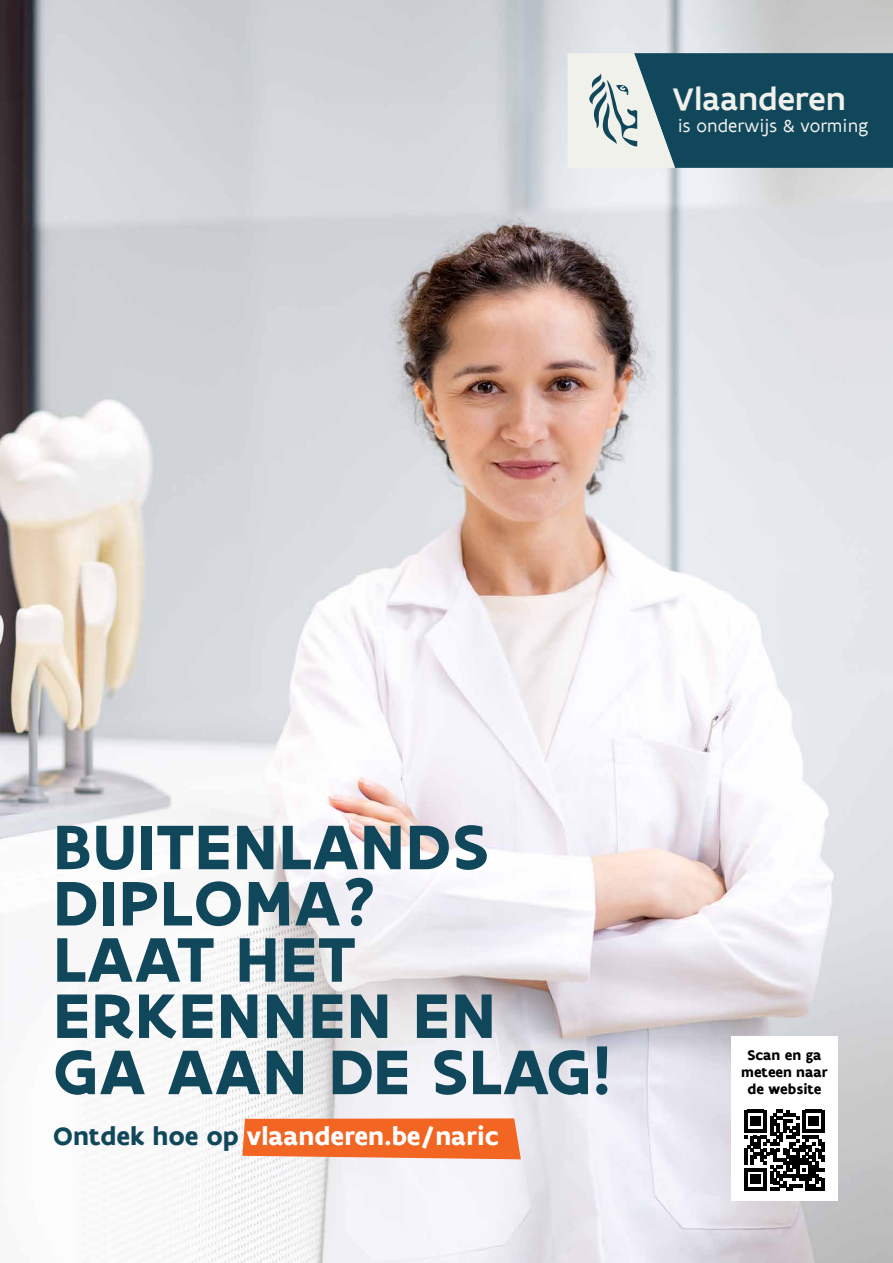
<style>
.page{position:relative;width:893px;height:1263px;background:#fff}
.page>*{position:absolute;margin:0;border:0;box-sizing:border-box;transform-origin:0 0}
.t1{font:700 67.5px/56.2px "Flanders Art Sans";letter-spacing:.015em;color:#10475b}
.t2{font:500 33.6px "Flanders Art Sans";color:#f1f1ec;scale:1.04 1}
.t3{font:700 27px "Flanders Art Sans";color:#fff}
.t4{font:18.67px "Flanders Art Sans";color:#f1f1ec;scale:1.04 1}
.t5{font:700 15px/16.5px "Flanders Art Sans";color:#000;text-align:center}
.s1{color:#10475b}
</style>
<div class="page">
<img style="left:0;top:0;width:893px;height:1263px">
<svg style="left:568px;top:53px;width:325px;height:115px;background:#47707e"></svg>
<div style="left:731px;top:1036px;width:107px;height:165px;background:#fff"></div>
<svg style="left:242px;top:1118px;width:279px;height:41px;background:#f16e30"></svg>
<svg style="left:744px;top:1110px;width:81px;height:81px"></svg>
<p class="t2" style="left:673px;top:78px;width:168px">Vlaanderen</p>
<p class="t4" style="left:678px;top:114px;width:185px">is onderwijs &amp; vorming</p>
<p class="t1" style="left:53px;top:820px;width:560px">BUITENLANDS<br>DIPLOMA?<br>LAAT HET<br>ERKENNEN EN<br>GA AAN DE SLAG!</p>
<p class="t3" style="left:53px;top:1119px;width:447px"><span class="s1">Ontdek hoe op</span> vlaanderen.be/naric</p>
<p class="t5" style="left:741px;top:1047px;width:88px">Scan en ga meteen naar de website</p>
</div>
